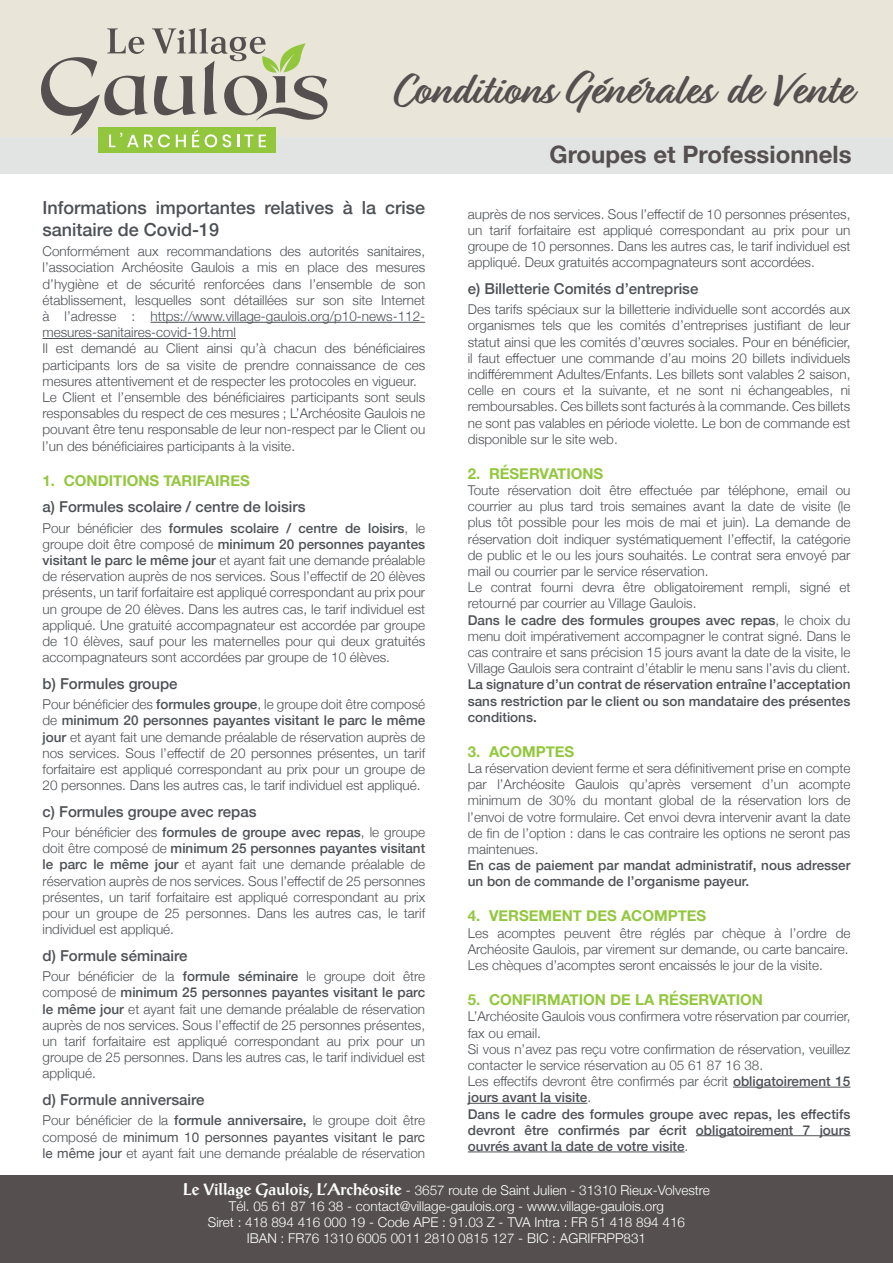
<style>
.page{position:relative;width:893px;height:1263px;background:#fff}
.page>*{position:absolute;margin:0;border:0;box-sizing:border-box;transform-origin:0 0}
.t1{font:700 45px "Relation";color:#55504f}
.t2{font:700 24px "Helvetica Neue";color:#55504f}
.t3{font:500 18px/21.6px "Helvetica Neue";color:#4d5155}
.t4{font:500 15px "Helvetica Neue";color:#4d5155}
.t5{font:700 15px "Helvetica Neue";color:#92c73d}
.t6{font:300 13.5px/16.2px "Helvetica Neue";color:#4d5155;text-align:justify}
.t7{font:300 13.5px/16.2px "Helvetica Neue";color:#fff;text-align:center}
.t8{font:500 13.5px/16.2px "Helvetica Neue";color:#4d5155;text-align:justify}
.s1{font-weight:500}
.s2{font-weight:400}
.s3{font-family:"Post Antiqua BE";font-weight:500;font-size:16.5px}
</style>
<div class="page">
<hr style="left:150px;top:322px;width:275px;height:1px;background:#4d5155">
<hr style="left:43px;top:338px;width:193px;height:1px;background:#4d5155">
<hr style="left:733px;top:1087px;width:117px;height:1px;background:#4d5155">
<hr style="left:468px;top:1103px;width:119px;height:1px;background:#4d5155">
<hr style="left:696px;top:1135px;width:154px;height:1px;background:#4d5155">
<hr style="left:468px;top:1151px;width:217px;height:1px;background:#4d5155">
<div style="left:0;top:136px;width:893px;height:38px;background:#e2e4e4"></div>
<div style="left:0;top:0;width:893px;height:136px;background:#e9e5d9"></div>
<div style="left:99px;top:128px;width:177px;height:25px;background:#92c73d"></div>
<svg style="left:39px;top:28px;width:291px;height:119px"></svg>
<div style="left:0;top:1175px;width:893px;height:88px;background:#55504f"></div>
<h1 class="t1" style="left:394px;top:63px;width:458px">Conditions Générales de Vente</h1>
<h2 class="t2" style="left:549px;top:136px;width:304px">Groupes et Professionnels</h2>
<h3 class="t3" style="left:43px;top:195px;width:384px">Informations importantes relatives à la crise sanitaire de Covid-19</h3>
<p class="t6" style="left:43px;top:242px;width:384px;text-align:left">Conformément aux recommandations des autorités sanitaires, l’association Archéosite Gaulois a mis en place des mesures d’hygiène et de sécurité renforcées dans l’ensemble de son établissement, lesquelles sont détaillées sur son site Internet à l’adresse : https://www.village-gaulois.org/p10-news-112- mesures-sanitaires-covid-19.html<br>Il est demandé au Client ainsi qu’à chacun des bénéficiaires participants lors de sa visite de prendre connaissance de ces mesures attentivement et de respecter les protocoles en vigueur.<br>Le Client et l’ensemble des bénéficiaires participants sont seuls responsables du respect de ces mesures ; L’Archéosite Gaulois ne pouvant être tenu responsable de leur non-respect par le Client ou l’un des bénéficiaires participants à la visite.</p>
<p class="t5" style="left:43px;top:468px;width:209px">1. CONDITIONS TARIFAIRES</p>
<p class="t4" style="left:43px;top:495px;width:264px">a) Formules scolaire / centre de loisirs</p>
<p class="t6" style="left:43px;top:519px;width:384px">Pour bénéficier des <span class="s1">formules scolaire / centre de loisirs</span>, le groupe doit être composé de <span class="s1">minimum 20 personnes payantes visitant le parc le même jour</span> et ayant fait une demande préalable de réservation auprès de nos services. Sous l’effectif de 20 élèves présents, un tarif forfaitaire est appliqué correspondant au prix pour un groupe de 20 élèves. Dans les autres cas, le tarif individuel est appliqué. Une gratuité accompagnateur est accordée par groupe de 10 élèves, sauf pour les maternelles pour qui deux gratuités accompagnateurs sont accordées par groupe de 10 élèves.</p>
<p class="t4" style="left:43px;top:671px;width:137px">b) Formules groupe</p>
<p class="t6" style="left:43px;top:695px;width:384px">Pour bénéficier des <span class="s1">formules groupe</span>, le groupe doit être composé de <span class="s1">minimum 20 personnes payantes visitant le parc le même jour</span> et ayant fait une demande préalable de réservation auprès de nos services. Sous l’effectif de 20 personnes présentes, un tarif forfaitaire est appliqué correspondant au prix pour un groupe de 20 personnes. Dans les autres cas, le tarif individuel est appliqué.</p>
<p class="t4" style="left:43px;top:799px;width:216px">c) Formules groupe avec repas</p>
<p class="t6" style="left:43px;top:823px;width:384px">Pour bénéficier des <span class="s1">formules de groupe avec repas</span>, le groupe doit être composé de <span class="s1">minimum 25 personnes payantes visitant le parc le même jour</span> et ayant fait une demande préalable de réservation auprès de nos services. Sous l’effectif de 25 personnes présentes, un tarif forfaitaire est appliqué correspondant au prix pour un groupe de 25 personnes. Dans les autres cas, le tarif individuel est appliqué.</p>
<p class="t4" style="left:43px;top:943px;width:147px">d) Formule séminaire</p>
<p class="t6" style="left:43px;top:967px;width:384px">Pour bénéficier de la <span class="s1">formule séminaire</span> le groupe doit être composé de <span class="s1">minimum 25 personnes payantes visitant le parc le même jour</span> et ayant fait une demande préalable de réservation auprès de nos services. Sous l’effectif de 25 personnes présentes, un tarif forfaitaire est appliqué correspondant au prix pour un groupe de 25 personnes. Dans les autres cas, le tarif individuel est appliqué.</p>
<p class="t4" style="left:43px;top:1087px;width:164px">d) Formule anniversaire</p>
<p class="t6" style="left:43px;top:1111px;width:384px">Pour bénéficier de la <span class="s1">formule anniversaire,</span> le groupe doit être composé de <span class="s2">minimum 10 personnes payantes visitant le parc le même jour</span> et ayant fait une demande préalable de réservation</p>
<p class="t6" style="left:468px;top:205px;width:384px">auprès de nos services. Sous l’effectif de 10 personnes présentes, un tarif forfaitaire est appliqué correspondant au prix pour un groupe de 10 personnes. Dans les autres cas, le tarif individuel est appliqué. Deux gratuités accompagnateurs sont accordées.</p>
<p class="t4" style="left:468px;top:276px;width:232px">e) Billetterie Comités d’entreprise</p>
<p class="t6" style="left:468px;top:300px;width:384px">Des tarifs spéciaux sur la billetterie individuelle sont accordés aux organismes tels que les comités d’entreprises justifiant de leur statut ainsi que les comités d’œuvres sociales. Pour en bénéficier, il faut effectuer une commande d’au moins 20 billets individuels indifféremment Adultes/Enfants. Les billets sont valables 2 saison, celle en cours et la suivante, et ne sont ni échangeables, ni remboursables. Ces billets sont facturés à la commande. Ces billets ne sont pas valables en période violette. Le bon de commande est disponible sur le site web.</p>
<p class="t5" style="left:468px;top:462px;width:137px">2. RÉSERVATIONS</p>
<p class="t6" style="left:468px;top:481px;width:384px;text-align:left">Toute réservation doit être effectuée par téléphone, email ou courrier au plus tard trois semaines avant la date de visite (le plus tôt possible pour les mois de mai et juin). La demande de réservation doit indiquer systématiquement l’effectif, la catégorie de public et le ou les jours souhaités. Le contrat sera envoyé par mail ou courrier par le service réservation.<br>Le contrat fourni devra être obligatoirement rempli, signé et retourné par courrier au Village Gaulois.<br><span class="s1">Dans le cadre des formules groupes avec repas</span>, le choix du menu doit impérativement accompagner le contrat signé. Dans le cas contraire et sans précision 15 jours avant la date de la visite, le Village Gaulois sera contraint d’établir le menu sans l’avis du client.</p>
<p class="t8" style="left:468px;top:675px;width:384px">La signature d’un contrat de réservation entraîne l’acceptation sans restriction par le client ou son mandataire des présentes conditions.</p>
<p class="t5" style="left:468px;top:740px;width:108px">3. ACOMPTES</p>
<p class="t6" style="left:468px;top:759px;width:384px">La réservation devient ferme et sera définitivement prise en compte par l’Archéosite Gaulois qu’après versement d’un acompte minimum de 30% du montant global de la réservation lors de l’envoi de votre formulaire. Cet envoi devra intervenir avant la date de fin de l’option : dans le cas contraire les options ne seront pas maintenues.</p>
<p class="t8" style="left:468px;top:856px;width:384px">En cas de paiement par mandat administratif, nous adresser un bon de commande de l’organisme payeur.</p>
<p class="t5" style="left:468px;top:904px;width:240px">4. VERSEMENT DES ACOMPTES</p>
<p class="t6" style="left:468px;top:924px;width:384px;text-align:left">Les acomptes peuvent être réglés par chèque à l’ordre de<br>Archéosite Gaulois, par virement sur demande, ou carte bancaire.<br>Les chèques d’acomptes seront encaissés le jour de la visite.</p>
<p class="t5" style="left:468px;top:988px;width:297px">5. CONFIRMATION DE LA RÉSERVATION</p>
<p class="t6" style="left:468px;top:1007px;width:384px;text-align:left">L’Archéosite Gaulois vous confirmera votre réservation par courrier, fax ou email.<br>Si vous n’avez pas reçu votre confirmation de réservation, veuillez contacter le service réservation au 05 61 87 16 38.<br>Les effectifs devront être confirmés par écrit <span class="s1">obligatoirement 15 jours avant la visite</span>.<br><span class="s1">Dans le cadre des formules groupe avec repas, les effectifs devront être confirmés par écrit obligatoirement 7 jours ouvrés avant la date de votre visite</span>.</p>
<p class="t7" style="left:183px;top:1180px;width:528px"><span class="s3">Le Village Gaulois, L’Archéosite</span> - 3657 route de Saint Julien - 31310 Rieux-Volvestre Tél. 05 61 87 16 38 - contact@village-gaulois.org - www.village-gaulois.org<br>Siret : 418 894 416 000 19 - Code APE : 91.03 Z - TVA Intra : FR 51 418 894 416<br>IBAN : FR76 1310 6005 0011 2810 0815 127 - BIC : AGRIFRPP831</p>
</div>
